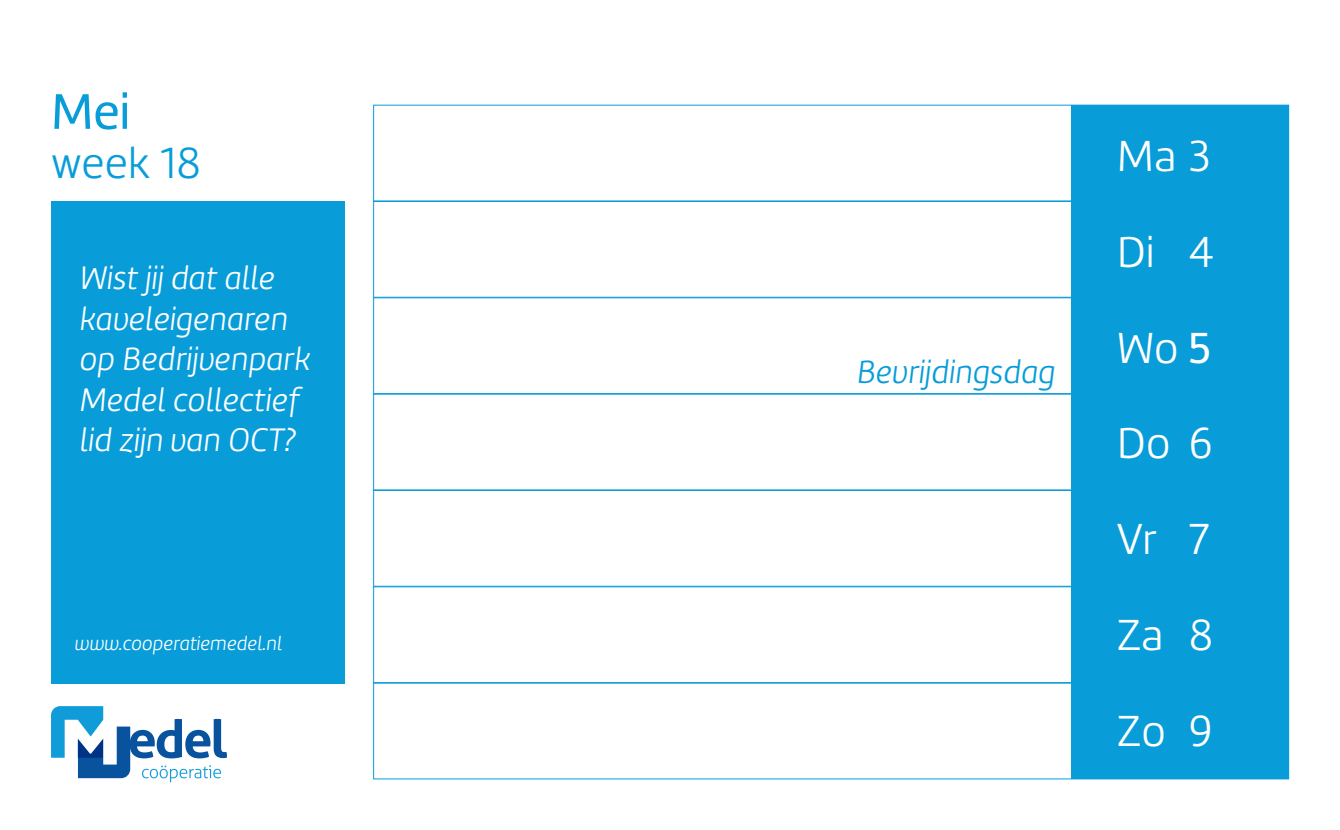
<style>
.page{position:relative;width:1340px;height:830px;background:#fff}
.page>*{position:absolute;margin:0;border:0;box-sizing:border-box;transform-origin:0 0}
.t1{font:51.75px "Marine";color:#089dd9}
.t2{font:300 45px/95.9px "Marine";color:#fff;text-align:justify}
.t3{font:300 45px "Marine";color:#089dd9}
.t4{font:italic 300 33.75px/40.5px "Marine";color:#fff}
.t5{font:italic 300 33.75px "Marine";color:#089dd9}
.t6{font:italic 300 20.25px "Marine";color:#fff}
.s1{font-weight:400}
</style>
<div class="page">
<div style="left:51px;top:201px;width:293px;height:481px;background:#089dd9"></div>
<svg style="left:51px;top:706px;width:176px;height:76px"></svg>
<div style="left:373px;top:682px;width:915px;height:96px;border:1px solid #089dd9"></div>
<div style="left:373px;top:586px;width:915px;height:96px;border:1px solid #089dd9"></div>
<div style="left:373px;top:490px;width:915px;height:96px;border:1px solid #089dd9"></div>
<div style="left:373px;top:393px;width:915px;height:97px;border:1px solid #089dd9"></div>
<div style="left:373px;top:297px;width:915px;height:96px;border:1px solid #089dd9"></div>
<div style="left:373px;top:201px;width:915px;height:96px;border:1px solid #089dd9"></div>
<div style="left:1071px;top:105px;width:217px;height:673px;background:#089dd9"></div>
<h1 class="t1" style="left:51px;top:79px;width:80px">Mei</h1>
<h2 class="t3" style="left:51px;top:136px;width:151px">week 18</h2>
<p class="t4" style="left:80px;top:257px;width:233px">Wist jij dat alle kaveleigenaren op Bedrijvenpark<br>Medel collectief lid zijn van OCT?</p>
<p class="t6" style="left:75px;top:630px;width:209px">www.cooperatiemedel.nl</p>
<p class="t5" style="left:857px;top:351px;width:200px">Bevrijdingsdag</p>
<h2 class="t2" style="left:1116px;top:107px;width:99px">Ma 3<br>Di 4<br>Wo <span class="s1">5<br></span>Do 6<br>Vr 7<br>Za 8<br>Zo 9</h2>
</div>
